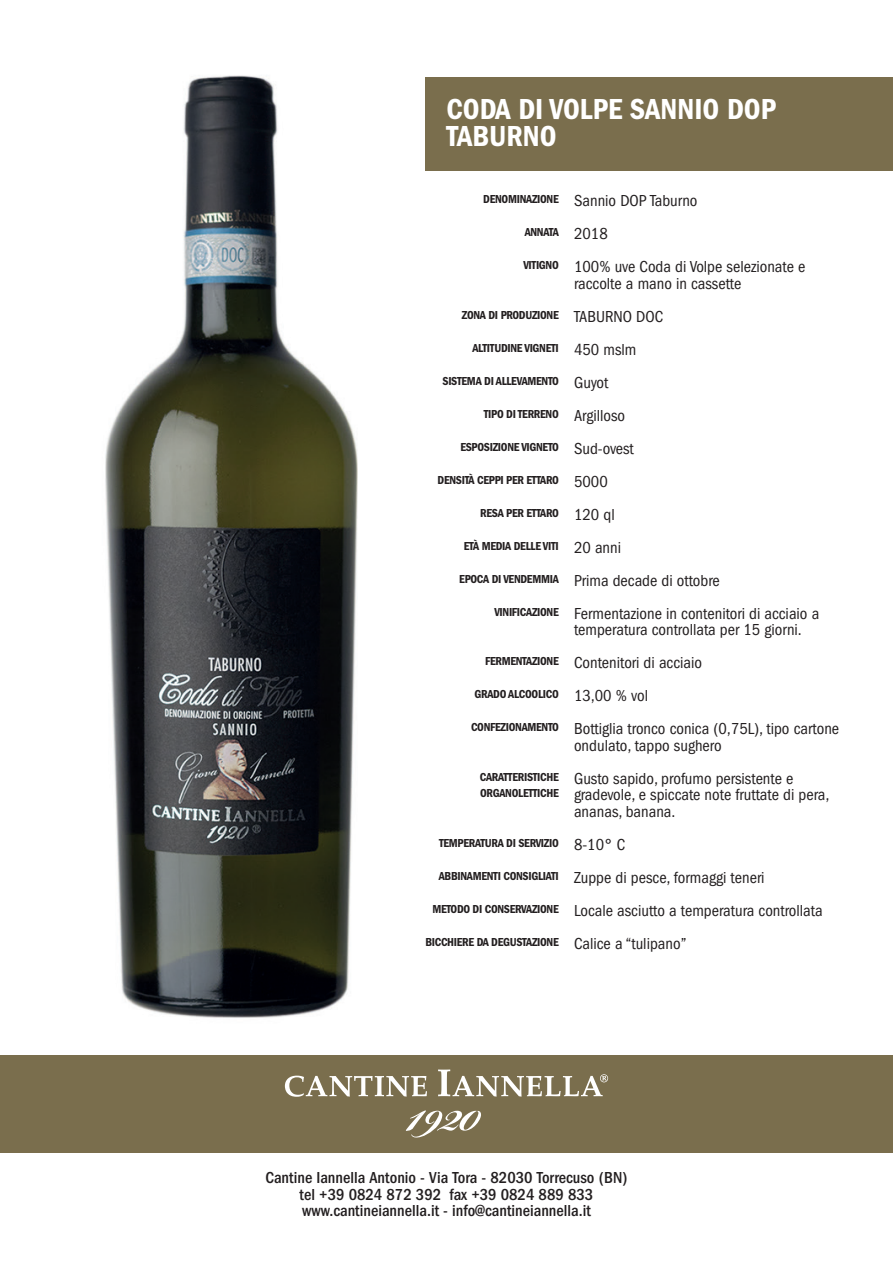
<style>
.page{position:relative;width:893px;height:1263px;background:#fff}
.page>*{position:absolute;margin:0;border:0;box-sizing:border-box;transform-origin:0 0}
.t1{font:30px/27px "ITC Franklin Gothic Std Dm Cd";color:#fff}
.t2{font:condensed 16.5px/33px "ITC Franklin Gothic Std";color:#231f20}
.t3{font:500 condensed 16.5px/16.5px "ITC Franklin Gothic Std";color:#231f20;text-align:center}
.t4{font:12px/16.5px "ITC Franklin Gothic Std Dm Cd";letter-spacing:-.025em;color:#231f20}
</style>
<div class="page">
<div style="left:425px;top:77px;width:468px;height:94px;background:#7a6e4d"></div>
<div style="left:0;top:1054px;width:893px;height:98px;background:#7a6e4d"></div>
<svg style="left:285px;top:1076px;width:142px;height:21px"></svg>
<svg style="left:405px;top:1110px;width:76px;height:28px"></svg>
<svg style="left:438px;top:1069px;width:170px;height:27px"></svg>
<img style="left:105px;top:75px;width:253px;height:943px">
<h1 class="t1" style="left:446px;top:96px;width:331px">CODA DI VOLPE SANNIO DOP<br>TABURNO</h1>
<p class="t4" style="left:483px;top:191px;width:77px">DENOMINAZIONE</p>
<p class="t4" style="left:525px;top:224px;width:36px">ANNATA</p>
<p class="t4" style="left:523px;top:257px;width:37px">VITIGNO</p>
<p class="t4" style="left:462px;top:307px;width:98px">ZONA DI PRODUZIONE</p>
<p class="t4" style="left:472px;top:340px;width:88px">ALTITUDINE VIGNETI</p>
<p class="t4" style="left:442px;top:373px;width:118px">SISTEMA DI ALLEVAMENTO</p>
<p class="t4" style="left:484px;top:406px;width:76px">TIPO DI TERRENO</p>
<p class="t4" style="left:460px;top:439px;width:100px">ESPOSIZIONE VIGNETO</p>
<p class="t4" style="left:438px;top:472px;width:123px">DENSITÀ CEPPI PER ETTARO</p>
<p class="t4" style="left:480px;top:505px;width:80px">RESA PER ETTARO</p>
<p class="t4" style="left:464px;top:538px;width:96px">ETÀ MEDIA DELLE VITI</p>
<p class="t4" style="left:459px;top:571px;width:101px">EPOCA DI VENDEMMIA</p>
<p class="t4" style="left:494px;top:604px;width:66px">VINIFICAZIONE</p>
<p class="t4" style="left:485px;top:653px;width:75px">FERMENTAZIONE</p>
<p class="t4" style="left:474px;top:686px;width:86px">GRADO ALCOOLICO</p>
<p class="t4" style="left:471px;top:719px;width:89px">CONFEZIONAMENTO</p>
<p class="t4" style="left:480px;top:769px;width:80px">CARATTERISTICHE<br>ORGANOLETTICHE</p>
<p class="t4" style="left:439px;top:835px;width:121px">TEMPERATURA DI SERVIZIO</p>
<p class="t4" style="left:439px;top:868px;width:122px">ABBINAMENTI CONSIGLIATI</p>
<p class="t4" style="left:432px;top:901px;width:128px">METODO DI CONSERVAZIONE</p>
<p class="t4" style="left:425px;top:934px;width:135px">BICCHIERE DA DEGUSTAZIONE</p>
<p class="t2" style="left:574px;top:184px;width:233px">Sannio DOP Taburno<br>2018<br>100% uve Coda di Volpe selezionate e</p>
<p class="t2" style="left:574px;top:267px;width:247px">raccolte a mano in cassette<br>TABURNO DOC<br>450 mslm<br>Guyot<br>Argilloso<br>Sud-ovest<br>5000<br>120 ql<br>20 anni<br>Prima decade di ottobre<br>Fermentazione in contenitori di acciaio a</p>
<p class="t2" style="left:574px;top:613px;width:267px">temperatura controllata per 15 giorni.<br>Contenitori di acciaio<br>13,00 % vol<br>Bottiglia tronco conica (0,75L), tipo cartone</p>
<p class="t2" style="left:574px;top:729px;width:221px">ondulato, tappo sughero<br>Gusto sapido, profumo persistente e</p>
<p class="t2" style="left:574px;top:787px;width:257px;line-height:16.5px">gradevole, e spiccate note fruttate di pera, ananas, banana.</p>
<p class="t2" style="left:574px;top:828px;width:250px">8-10° C<br>Zuppe di pesce, formaggi teneri<br>Locale asciutto a temperatura controllata<br>Calice a “tulipano”</p>
<p class="t3" style="left:265px;top:1170px;width:364px">Cantine Iannella Antonio - Via Tora - 82030 Torrecuso (BN) tel +39 0824 872 392 fax +39 0824 889 833 www.cantineiannella.it - info@cantineiannella.it</p>
</div>
